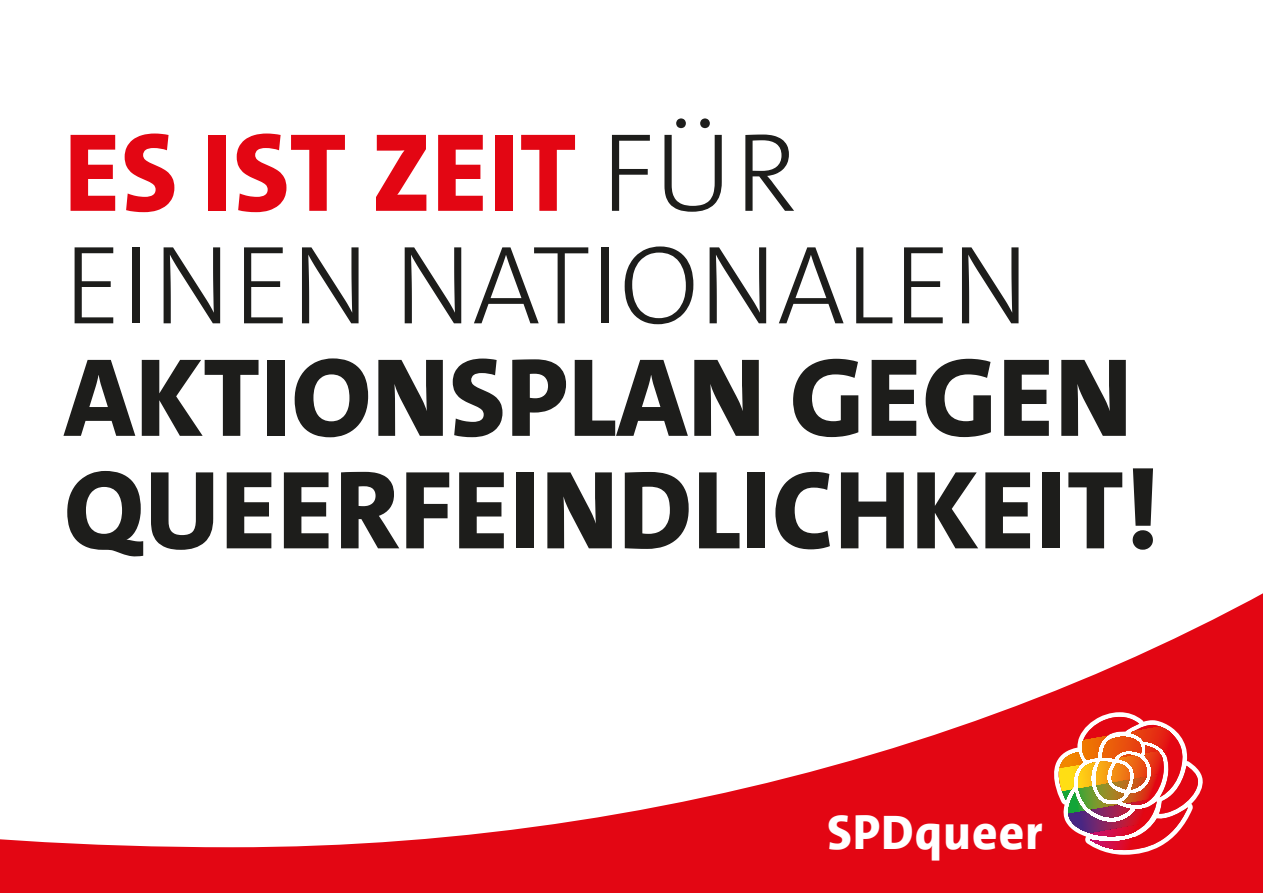
<style>
.page{position:relative;width:1263px;height:893px;background:#e30613}
.page>*{position:absolute;margin:0;border:0;box-sizing:border-box;transform-origin:0 0}
.t1{font:800 112.5px/112.5px "SPD The Sans Versal";color:#1d1d1b}
.t2{font:300 112.5px/112.5px "SPD The Sans Versal";color:#1d1d1b}
.t3{font:800 49.28px "SPD The Sans";letter-spacing:.02em;color:#fff}
.s1{font-weight:800;color:#e30613}
</style>
<div class="page">
<div style="left:0;top:0;width:1263px;height:847px;background:#fff"></div>
<svg style="left:1047px;top:710px;width:156px;height:145px"></svg>
<p class="t2" style="left:64px;top:117px;width:967px"><span class="s1">ES IST ZEIT</span> FÜR<br>EINEN NATIONALEN</p>
<p class="t1" style="left:64px;top:342px;width:1098px">AKTIONSPLAN GEGEN<br>QUEERFEINDLICHKEIT!</p>
<p class="t3" style="left:827px;top:800px;width:217px">SPDqueer</p>
</div>
